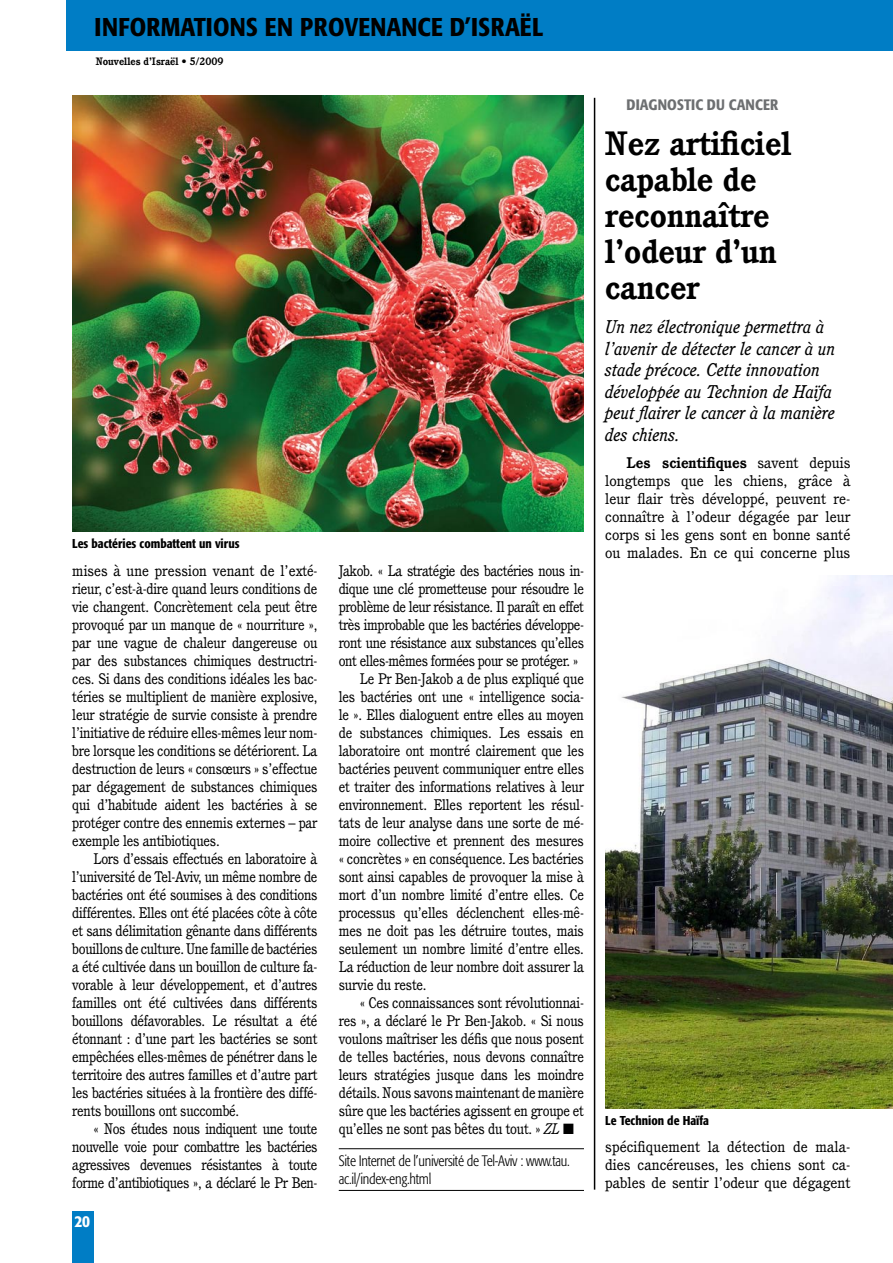
<style>
.page{position:relative;width:893px;height:1263px;background:#fff}
.page>*{position:absolute;margin:0;border:0;box-sizing:border-box;transform-origin:0 0}
.t1{font:700 33px/36px "Cushing";color:#000}
.t2{font:500 condensed 25.5px "Formata";letter-spacing:.01em;color:#000}
.t3{font:italic 18px/21.6px "Cushing";color:#000}
.t4{font:500 condensed 16.5px "Formata";color:#fff}
.t5{font:15px/18px "Cushing";letter-spacing:-.015em;color:#000;text-align:justify;scale:.95 1}
.t6{font:15px/18px "Cushing";letter-spacing:-.015em;color:#000;text-align:justify}
.t7{font:300 condensed 15px/18px "Formata";letter-spacing:-.015em;color:#000;scale:.95 1}
.t8{font:500 condensed 15px "Formata";color:#6d6f71}
.t9{font:500 condensed 12.75px "Formata";color:#000}
.t10{font:700 10.5px "Cushing";color:#000}
.s1{font-style:italic}
.s2{font-weight:700}
</style>
<div class="page">
<img style="left:72px;top:95px;width:512px;height:436px">
<div style="left:72px;top:1212px;width:22px;height:51px;background:#007dc5"></div>
<div style="left:67px;top:0;width:826px;height:50px;background:#007dc5"></div>
<hr style="left:594px;top:98px;width:1px;height:1091px;background:#000">
<hr style="left:339px;top:1148px;width:245px;height:1px;background:#000">
<hr style="left:339px;top:1190px;width:245px;height:1px;background:#000">
<img style="left:605px;top:576px;width:288px;height:532px">
<h2 class="t2" style="left:95px;top:11px;width:450px">INFORMATIONS EN PROVENANCE D’ISRAËL</h2>
<p class="t10" style="left:96px;top:55px;width:129px">Nouvelles d’Israël • 5/2009</p>
<p class="t9" style="left:72px;top:535px;width:169px">Les bactéries combattent un virus</p>
<p class="t6" style="left:72px;top:562px;width:247px">mises à une pression venant de l’exté&shy;rieur, c’est-à-dire quand leurs conditions de vie changent. Concrètement cela peut être provoqué par un manque de « nourriture », par une vague de chaleur dangereuse ou par des substances chimiques destructri&shy;ces. Si dans des conditions idéales les bac&shy;téries se multiplient de manière explosive, leur stratégie de survie consiste à prendre l’initiative de réduire elles-mêmes leur nom&shy;bre lorsque les conditions se détériorent. La destruction de leurs « consœurs » s’effectue par dégagement de substances chimiques qui d’habitude aident les bactéries à se protéger contre des ennemis externes – par exemple les antibiotiques.</p>
<p class="t5" style="left:72px;top:850px;width:260px;text-indent:21px">Lors d’essais effectués en laboratoire à l’université de Tel-Aviv, un même nombre de bactéries ont été soumises à des conditions différentes. Elles ont été placées côte à côte et sans délimitation gênante dans différents bouillons de culture. Une famille de bactéries a été cultivée dans un bouillon de culture fa&shy;vorable à leur développement, et d’autres familles ont été cultivées dans différents bouillons défavorables. Le résultat a été étonnant : d’une part les bactéries se sont empêchées elles-mêmes de pénétrer dans le territoire des autres familles et d’autre part les bactéries situées à la frontière des diffé&shy;rents bouillons ont succombé.</p>
<p class="t5" style="left:72px;top:1120px;width:260px;text-indent:21px">« Nos études nous indiquent une toute nouvelle voie pour combattre les bactéries agressives devenues résistantes à toute forme d’antibiotiques », a déclaré le Pr Ben-</p>
<p class="t4" style="left:74px;top:1211px;width:17px">20</p>
<p class="t5" style="left:339px;top:562px;width:260px">Jakob. « La stratégie des bactéries nous in-</p>
<p class="t5" style="left:339px;top:580px;width:260px">dique une clé prometteuse pour résoudre le</p>
<p class="t5" style="left:339px;top:598px;width:260px">problème de leur résistance. Il paraît en effet</p>
<p class="t5" style="left:339px;top:616px;width:260px">très improbable que les bactéries développe-</p>
<p class="t5" style="left:339px;top:634px;width:260px">ront une résistance aux substances qu’elles</p>
<p class="t5" style="left:339px;top:652px;width:254px">ont elles-mêmes formées pour se protéger. »</p>
<p class="t5" style="left:360px;top:670px;width:237px">Le Pr Ben-Jakob a de plus expliqué que</p>
<p class="t5" style="left:339px;top:688px;width:260px">les bactéries ont une « intelligence socia-</p>
<p class="t5" style="left:339px;top:706px;width:260px">le ». Elles dialoguent entre elles au moyen</p>
<p class="t5" style="left:339px;top:724px;width:260px">de substances chimiques. Les essais en</p>
<p class="t5" style="left:339px;top:742px;width:260px">laboratoire ont montré clairement que les</p>
<p class="t5" style="left:339px;top:760px;width:260px">bactéries peuvent communiquer entre elles</p>
<p class="t5" style="left:339px;top:778px;width:260px">et traiter des informations relatives à leur</p>
<p class="t5" style="left:339px;top:796px;width:260px">environnement. Elles reportent les résul-</p>
<p class="t5" style="left:339px;top:814px;width:260px">tats de leur analyse dans une sorte de mé-</p>
<p class="t5" style="left:339px;top:832px;width:260px">moire collective et prennent des mesures</p>
<p class="t5" style="left:339px;top:850px;width:260px">« concrètes » en conséquence. Les bactéries</p>
<p class="t5" style="left:339px;top:868px;width:260px">sont ainsi capables de provoquer la mise à</p>
<p class="t5" style="left:339px;top:886px;width:260px">mort d’un nombre limité d’entre elles. Ce</p>
<p class="t5" style="left:339px;top:904px;width:260px">processus qu’elles déclenchent elles-mê-</p>
<p class="t5" style="left:339px;top:922px;width:260px">mes ne doit pas les détruire toutes, mais</p>
<p class="t5" style="left:339px;top:940px;width:260px">seulement un nombre limité d’entre elles.</p>
<p class="t5" style="left:339px;top:958px;width:260px">La réduction de leur nombre doit assurer la</p>
<p class="t5" style="left:339px;top:976px;width:94px">survie du reste.</p>
<p class="t5" style="left:360px;top:994px;width:237px">« Ces connaissances sont révolutionnai-</p>
<p class="t5" style="left:339px;top:1012px;width:260px">res », a déclaré le Pr Ben-Jakob. « Si nous</p>
<p class="t5" style="left:339px;top:1030px;width:260px">voulons maîtriser les défis que nous posent</p>
<p class="t5" style="left:339px;top:1048px;width:260px">de telles bactéries, nous devons connaître</p>
<p class="t5" style="left:339px;top:1066px;width:260px">leurs stratégies jusque dans les moindre</p>
<p class="t5" style="left:339px;top:1084px;width:260px">détails. Nous savons maintenant de manière</p>
<p class="t5" style="left:339px;top:1102px;width:260px">sûre que les bactéries agissent en groupe et</p>
<p class="t5" style="left:339px;top:1120px;width:249px">qu’elles ne sont pas bêtes du tout. » <span class="s1">ZL</span> ■</p>
<p class="t7" style="left:339px;top:1151px;width:245px">Site Internet de l’université de Tel-Aviv : www.tau. ac.il/index-eng.html</p>
<p class="t8" style="left:626px;top:96px;width:18px">Diagnosti</p>
<p class="t8" style="left:695px;top:96px;width:76px">c du cancer</p>
<h1 class="t1" style="left:605px;top:125px;width:188px">Nez artificiel capable de reconnaître l’odeur d’un cancer</h1>
<p class="t3" style="left:605px;top:316px;width:232px">Un nez électronique permettra à l’avenir de détecter le cancer à un stade précoce. Cette innovation développée au Technion de Haïfa peut flairer le cancer à la manière des chiens.</p>
<p class="t6" style="left:605px;top:454px;width:247px;text-indent:21px"><span class="s2">Les scientifiques</span> savent depuis longtemps que les chiens, grâce à leur flair très développé, peuvent re&shy;connaître à l’odeur dégagée par leur corps si les gens sont en bonne santé ou malades. En ce qui concerne plus</p>
<p class="t9" style="left:605px;top:1112px;width:105px">Le Technion de Haïfa</p>
<p class="t6" style="left:605px;top:1138px;width:247px">spécifiquement la détection de mala&shy;dies cancéreuses, les chiens sont ca&shy;pables de sentir l’odeur que dégagent</p>
</div>
